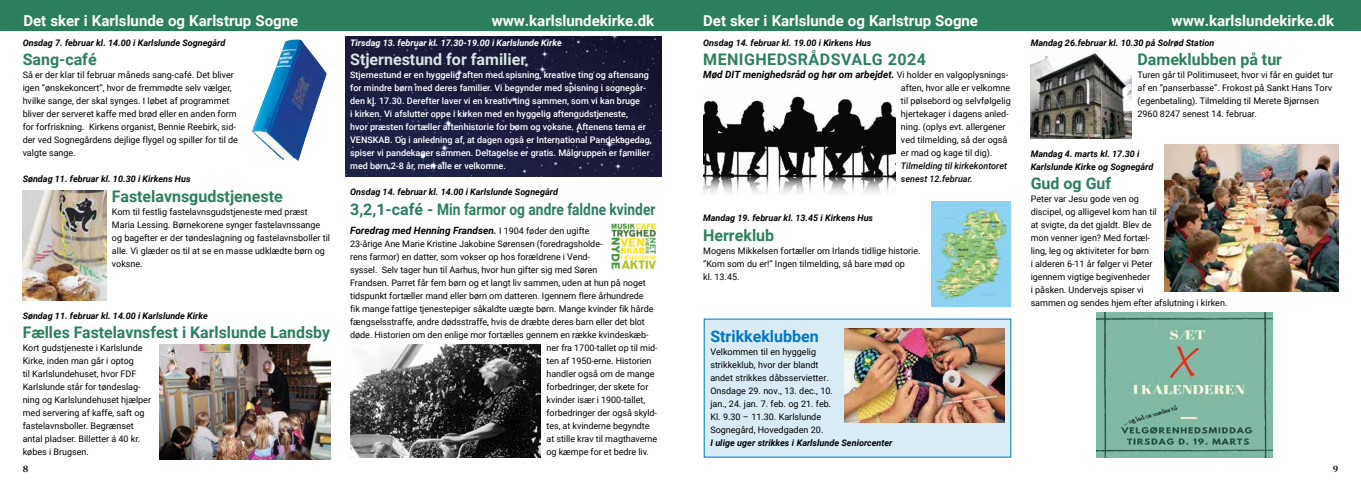
<style>
.page{position:relative;width:1361px;height:482px;background:#fff}
.page>*{position:absolute;margin:0;border:0;box-sizing:border-box;transform-origin:0 0}
.t1{font:700 16px "Roboto";color:#2c7f5d}
.t2{font:700 16px "Roboto";color:#d5e5df}
.t3{font:700 16px "Roboto";letter-spacing:.03em;color:#2c7f5d}
.t4{font:700 16px "Roboto";color:#0077be}
.t5{font:700 15px "Roboto";color:#fff}
.t6{font:italic 700 10px "Roboto";color:#000}
.t7{font:9px/13px "Roboto";color:#000}
.t8{font:500 9px/13px "Roboto";color:#fff}
.t9{font:italic 700 9px/13px "Roboto";color:#000}
.t10{font:italic 700 9px "Roboto";color:#fff}
.t11{font:italic 500 9px/13px "Roboto";color:#000}
.t12{font:600 9px "Georgia Pro";color:#000}
.s1{font-weight:400;font-style:normal;font-size:9px}
</style>
<div class="page">
<img style="left:345px;top:37px;width:317px;height:139px">
<div style="left:0;top:0;width:680px;height:31px;background:#2c7f5d"></div>
<div style="left:680px;top:0;width:681px;height:31px;background:#2c7f5d"></div>
<img style="left:611px;top:223px;width:45px;height:47px">
<img style="left:252px;top:39px;width:75px;height:122px">
<img style="left:160px;top:345px;width:171px;height:114px">
<img style="left:350px;top:345px;width:191px;height:113px">
<img style="left:703px;top:96px;width:192px;height:99px">
<img style="left:931px;top:201px;width:79px;height:105px">
<img style="left:1030px;top:50px;width:102px;height:88px">
<div style="left:704px;top:319px;width:307px;height:138px;background:#d9ebf5"></div>
<img style="left:844px;top:329px;width:160px;height:94px">
<img style="left:1164px;top:145px;width:174px;height:147px">
<img style="left:23px;top:190px;width:83px;height:111px">
<img style="left:1096px;top:313px;width:177px;height:145px">
<h2 class="t5" style="left:23px;top:10px;width:276px">Det sker i Karlslunde og Karlstrup Sogne</h2>
<h2 class="t5" style="left:492px;top:10px;width:164px">www.karlslundekirke.dk</h2>
<h2 class="t5" style="left:703px;top:10px;width:276px">Det sker i Karlslunde og Karlstrup Sogne</h2>
<h2 class="t5" style="left:1171px;top:10px;width:164px">www.karlslundekirke.dk</h2>
<p class="t9" style="left:23px;top:36px;width:204px">Onsdag 7. februar kl. 14.00 i Karlslunde Sognegård</p>
<h1 class="t1" style="left:23px;top:49px;width:76px">Sang-café</h1>
<p class="t7" style="left:23px;top:68px;width:217px">Så er der klar til februar måneds sang-café. Det bliver igen ”ønskekoncert”, hvor de fremmødte selv vælger, hvilke sange, der skal synges. I løbet af programmet bliver der serveret kaffe med brød eller en anden form for forfriskning. Kirkens organist, Bennie Reebirk, sid&shy;der ved Sognegårdens dejlige flygel og spiller for til de valgte sange.</p>
<p class="t9" style="left:23px;top:172px;width:169px">Søndag 11. februar kl. 10.30 i Kirkens Hus</p>
<h1 class="t1" style="left:112px;top:185px;width:172px">Fastelavnsgudstjeneste</h1>
<p class="t7" style="left:112px;top:205px;width:220px">Kom til festlig fastelavnsgudstjeneste med præst Maria Lessing. Børnekorene synger fastelavnssange og bagefter er der tøndeslagning og fastelavnsboller til alle. Vi glæder os til at se en masse udklædte børn og voksne.</p>
<p class="t9" style="left:1030px;top:36px;width:185px">Mandag 26.februar kl. 10.30 på Solrød Station</p>
<h1 class="t1" style="left:1137px;top:49px;width:146px">Dameklubben på tur</h1>
<p class="t7" style="left:1137px;top:68px;width:197px">Turen går til Politimuseet, hvor vi får en guidet tur af en ”panserbasse”. Frokost på Sankt Hans Torv (egenbetaling). Tilmelding til Merete Bjørnsen 2960 8247 senest 14. februar.</p>
<p class="t9" style="left:1030px;top:146px;width:124px">Mandag 4. marts kl. 17.30 i<br>Karlslunde Kirke og Sognegård</p>
<h1 class="t1" style="left:1030px;top:172px;width:82px">Gud og Guf</h1>
<p class="t7" style="left:1030px;top:192px;width:198px">Peter var Jesu gode ven og<br>discipel, og alligevel kom han til<br>at svigte, da det gjaldt. Blev de<br>mon venner igen? Med fortæl-<br>ling, leg og aktiviteter for børn<br>i alderen 6-11 år følger vi Peter<br>igennem vigtige begivenheder<br>i påsken. Undervejs spiser vi<br>sammen og sendes hjem efter afslutning i kirken.</p>
<p class="t9" style="left:703px;top:36px;width:170px">Onsdag 14. februar kl. 19.00 i Kirkens Hus</p>
<h1 class="t3" style="left:703px;top:49px;width:224px">MENIGHEDSRÅDSVALG 2024</h1>
<p class="t6" style="left:703px;top:68px;width:307px">Mød DIT menighedsråd og hør om arbejdet. <span class="s1">Vi holder en valgoplysnings-</span></p>
<p class="t7" style="left:901px;top:81px;width:111px">aften, hvor alle er velkomne til pølsebord og selvfølgelig hjertekager i dagens anled&shy;ning. (oplys evt. allergener ved tilmelding, så der også er mad og kage til dig).</p>
<p class="t11" style="left:901px;top:159px;width:108px">Tilmelding til kirkekontoret senest 12.februar.</p>
<p class="t9" style="left:703px;top:211px;width:171px">Mandag 19. februar kl. 13.45 i Kirkens Hus</p>
<h1 class="t1" style="left:703px;top:224px;width:73px">Herreklub</h1>
<p class="t7" style="left:703px;top:244px;width:219px">Mogens Mikkelsen fortæller om Irlands tidlige historie. ”Kom som du er!” Ingen tilmelding, så bare mød op<br>kl. 13.45.</p>
<p class="t10" style="left:350px;top:37px;width:213px">Tirsdag 13. februar kl. 17.30-19.00 i Karlslunde Kirke</p>
<h1 class="t2" style="left:350px;top:49px;width:178px">Stjernestund for familier</h1>
<p class="t8" style="left:350px;top:68px;width:303px">Stjernestund er en hyggelig aften med spisning, kreative ting og aftensang for mindre børn med deres familier. Vi begynder med spisning i sognegår&shy;den kl. 17.30. Derefter laver vi en kreativ ting sammen, som vi kan bruge<br>i kirken. Vi afslutter oppe i kirken med en hyggelig aftengudstjeneste,<br>hvor præsten fortæller aftenhistorie for børn og voksne. Aftenens tema er VENSKAB. Og i anledning af, at dagen også er International Pandekagedag, spiser vi pandekager sammen. Deltagelse er gratis. Målgruppen er familier med børn 2-8 år, men alle er velkomne.</p>
<p class="t9" style="left:350px;top:185px;width:209px">Onsdag 14. februar kl. 14.00 i Karlslunde Sognegård</p>
<h1 class="t1" style="left:350px;top:198px;width:307px">3,2,1-café - Min farmor og andre faldne kvinder</h1>
<p class="t6" style="left:350px;top:223px;width:241px">Foredrag med Henning Frandsen. <span class="s1">I 1904 føder den ugifte</span></p>
<p class="t7" style="left:350px;top:237px;width:254px">23-årige Ane Marie Kristine Jakobine Sørensen (foredragsholde-</p>
<p class="t7" style="left:350px;top:250px;width:241px">rens farmor) en datter, som vokser op hos forældrene i Vend-</p>
<p class="t7" style="left:350px;top:263px;width:249px">syssel. Selv tager hun til Aarhus, hvor hun gifter sig med Søren</p>
<p class="t7" style="left:350px;top:276px;width:297px">Frandsen. Parret får fem børn og et langt liv sammen, uden at hun på noget</p>
<p class="t7" style="left:350px;top:289px;width:295px">tidspunkt fortæller mand eller børn om datteren. Igennem flere århundrede</p>
<p class="t7" style="left:350px;top:302px;width:305px">fik mange fattige tjenestepiger såkaldte uægte børn. Mange kvinder fik hårde</p>
<p class="t7" style="left:350px;top:315px;width:296px">fængselsstraffe, andre dødsstraffe, hvis de dræbte deres barn eller det blot</p>
<p class="t7" style="left:350px;top:328px;width:300px">døde. Historien om den enlige mor fortælles gennem en række kvindeskæb-</p>
<p class="t7" style="left:546px;top:341px;width:113px">ner fra 1700-tallet op til mid-</p>
<p class="t7" style="left:546px;top:354px;width:107px">ten af 1950-erne. Historien</p>
<p class="t7" style="left:546px;top:367px;width:109px">handler også om de mange</p>
<p class="t7" style="left:546px;top:380px;width:103px">forbedringer, der skete for</p>
<p class="t7" style="left:546px;top:393px;width:100px">kvinder især i 1900-tallet,</p>
<p class="t7" style="left:546px;top:406px;width:112px">forbedringer der også skyld-</p>
<p class="t7" style="left:546px;top:419px;width:105px">tes, at kvinderne begyndte</p>
<p class="t7" style="left:546px;top:432px;width:112px">at stille krav til magthaverne</p>
<p class="t7" style="left:546px;top:445px;width:104px">og kæmpe for et bedre liv.</p>
<p class="t9" style="left:23px;top:309px;width:187px">Søndag 11. februar kl. 14.00 i Karlslunde Kirke</p>
<h1 class="t1" style="left:23px;top:321px;width:309px">Fælles Fastelavnsfest i Karlslunde Landsby</h1>
<p class="t7" style="left:23px;top:341px;width:130px">Kort gudstjeneste i Karlslunde<br>Kirke, inden man går i optog<br>til Karlslundehuset, hvor FDF<br>Karlslunde står for tøndeslag&shy;ning og Karlslundehuset hjælper med servering af kaffe, saft og fastelavnsboller. Begrænset antal pladser. Billetter á 40 kr. købes i Brugsen.</p>
<h1 class="t4" style="left:710px;top:325px;width:110px">Strikkeklubben</h1>
<p class="t7" style="left:710px;top:345px;width:124px">Velkommen til en hyggelig strikkeklub, hvor der blandt andet strikkes dåbsservietter.<br>Onsdage 29. nov., 13. dec., 10. jan., 24. jan. 7. feb. og 21. feb.<br>Kl. 9.30 – 11.30. Karlslunde<br>Sognegård, Hovedgaden 20.</p>
<p class="t9" style="left:710px;top:436px;width:184px">I ulige uger strikkes i Karlslunde Seniorcenter</p>
<p class="t12" style="left:23px;top:463px;width:7px">8</p>
<p class="t12" style="left:1332px;top:463px;width:7px">9</p>
</div>
